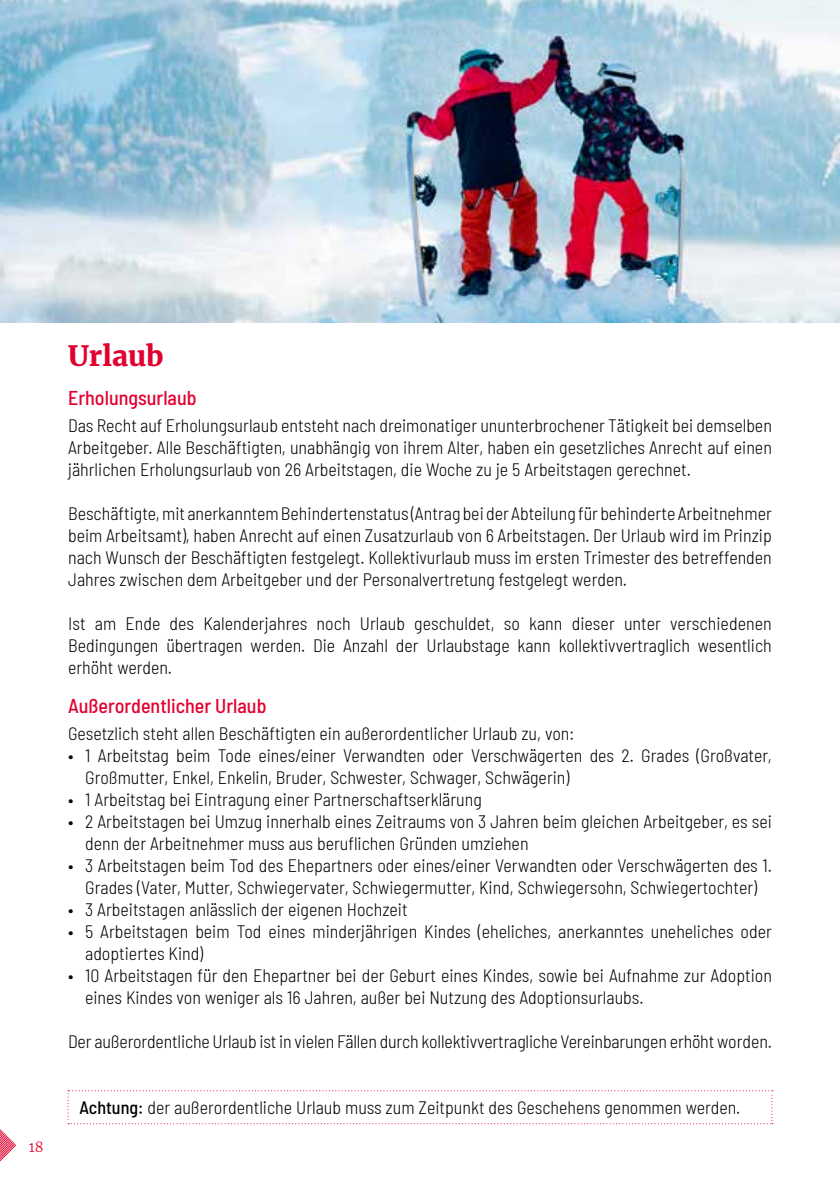
<style>
.page{position:relative;width:840px;height:1191px;background:#fff}
.page>*{position:absolute;margin:0;border:0;box-sizing:border-box;transform-origin:0 0}
.t1{font:900 28px "Merriweather";color:#e20030}
.t2{font:500 semi-condensed 20px "Barlow";color:#e20030}
.t3{font:300 semi-condensed 18px/22px "Barlow";color:#000}
.t4{font:300 14px "Merriweather";color:#e20030}
.s1{font-weight:500}
</style>
<div class="page">
<svg style="left:0;top:1129px;width:16px;height:33px"></svg>
<svg style="left:68px;top:1090px;width:704px;height:34px"></svg>
<img style="left:0;top:0;width:839px;height:322px">
<p class="t4" style="left:29px;top:1137px;width:16px">18</p>
<h1 class="t1" style="left:68px;top:336px;width:97px">Urlaub</h1>
<p class="t2" style="left:68px;top:383px;width:130px">Erholungsurlaub</p>
<p class="t3" style="left:68px;top:413px;width:705px;text-align:justify">Das Recht auf Erholungsurlaub entsteht nach dreimonatiger ununterbrochener Tätigkeit bei demselben Arbeitgeber. Alle Beschäftigten, unabhängig von ihrem Alter, haben ein gesetzliches Anrecht auf einen jährlichen Erholungsurlaub von 26 Arbeitstagen, die Woche zu je 5 Arbeitstagen gerechnet.</p>
<p class="t3" style="left:68px;top:501px;width:705px;text-align:justify">Beschäftigte, mit anerkanntem Behindertenstatus (Antrag bei der Abteilung für behinderte Arbeitnehmer beim Arbeitsamt), haben Anrecht auf einen Zusatzurlaub von 6 Arbeitstagen. Der Urlaub wird im Prinzip nach Wunsch der Beschäftigten festgelegt. Kollektivurlaub muss im ersten Trimester des betreffenden Jahres zwischen dem Arbeitgeber und der Personalvertretung festgelegt werden.</p>
<p class="t3" style="left:68px;top:611px;width:704px;text-align:justify">Ist am Ende des Kalenderjahres noch Urlaub geschuldet, so kann dieser unter verschiedenen Bedingungen übertragen werden. Die Anzahl der Urlaubstage kann kollektivvertraglich wesentlich erhöht werden.</p>
<p class="t2" style="left:68px;top:691px;width:200px">Außerordentlicher Urlaub</p>
<p class="t3" style="left:68px;top:721px;width:507px">Gesetzlich steht allen Beschäftigten ein außerordentlicher Urlaub zu, von:</p>
<p class="t3" style="left:85px;top:743px;width:687px;text-indent:-17px">• 1 Arbeitstag beim Tode eines/einer Verwandten oder Verschwägerten des 2. Grades (Großvater,<br>Großmutter, Enkel, Enkelin, Bruder, Schwester, Schwager, Schwägerin)</p>
<p class="t3" style="left:68px;top:787px;width:415px">• 1 Arbeitstag bei Eintragung einer Partnerschaftserklärung</p>
<p class="t3" style="left:85px;top:809px;width:687px;text-indent:-17px">• 2 Arbeitstagen bei Umzug innerhalb eines Zeitraums von 3 Jahren beim gleichen Arbeitgeber, es sei denn der Arbeitnehmer muss aus beruflichen Gründen umziehen</p>
<p class="t3" style="left:68px;top:853px;width:705px;text-align:center">• 3 Arbeitstagen beim Tod des Ehepartners oder eines/einer Verwandten oder Verschwägerten des 1.<br>Grades (Vater, Mutter, Schwiegervater, Schwiegermutter, Kind, Schwiegersohn, Schwiegertochter)</p>
<p class="t3" style="left:68px;top:897px;width:341px">• 3 Arbeitstagen anlässlich der eigenen Hochzeit</p>
<p class="t3" style="left:85px;top:919px;width:688px;text-indent:-17px">• 5 Arbeitstagen beim Tod eines minderjährigen Kindes (eheliches, anerkanntes uneheliches oder adoptiertes Kind)</p>
<p class="t3" style="left:85px;top:963px;width:688px;text-indent:-17px">• 10 Arbeitstagen für den Ehepartner bei der Geburt eines Kindes, sowie bei Aufnahme zur Adoption eines Kindes von weniger als 16 Jahren, außer bei Nutzung des Adoptionsurlaubs.</p>
<p class="t3" style="left:68px;top:1029px;width:704px">Der außerordentliche Urlaub ist in vielen Fällen durch kollektivvertragliche Vereinbarungen erhöht worden.</p>
<p class="t3" style="left:79px;top:1095px;width:662px"><span class="s1">Achtung:</span> der außerordentliche Urlaub muss zum Zeitpunkt des Geschehens genommen werden.</p>
</div>
